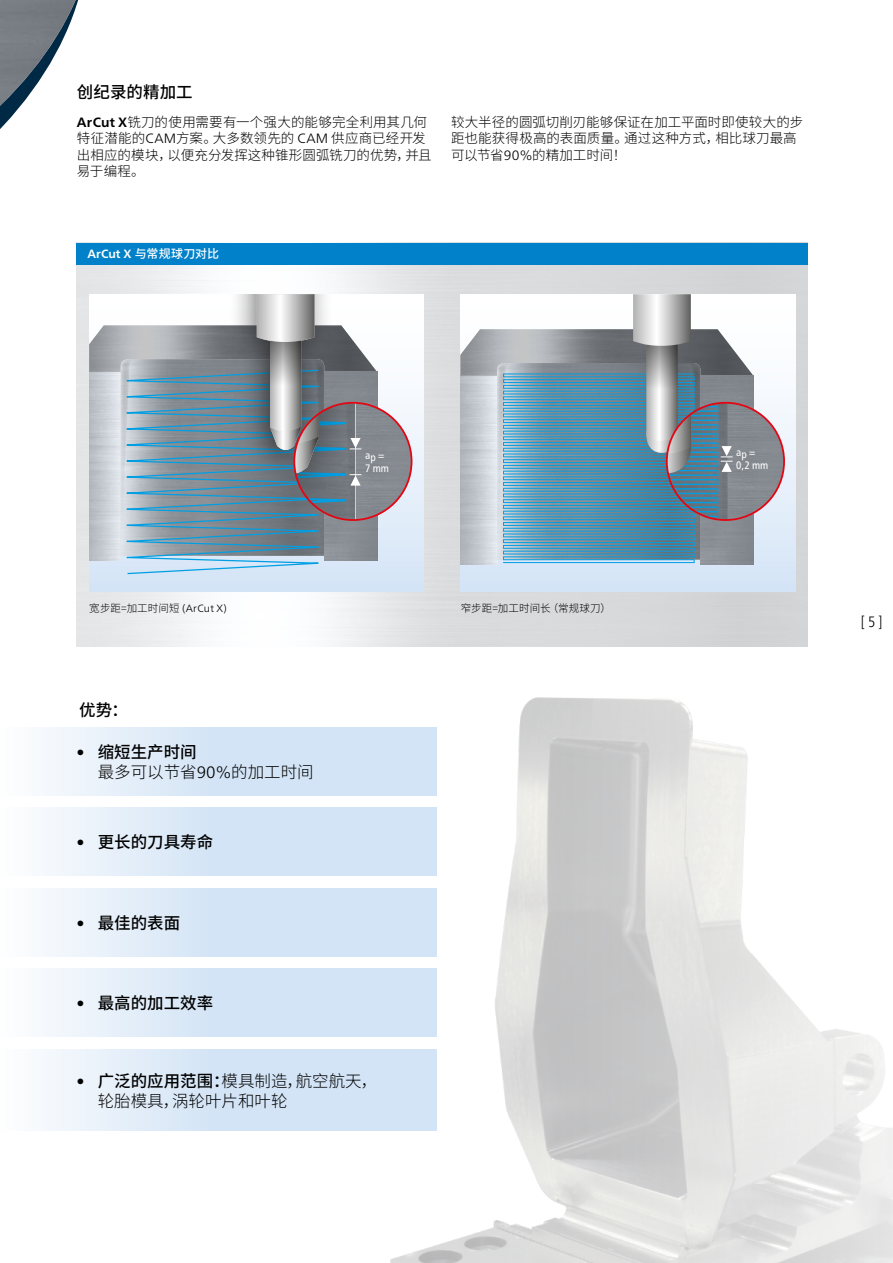
<style>
.page{position:relative;width:893px;height:1263px;background:#fff}
.page>*{position:absolute;margin:0;border:0;box-sizing:border-box;transform-origin:0 0}
.t1{font:300 16.5px/19.8px "Noto Sans SC";color:#000}
.t2{font:500 16.5px "Noto Sans SC";color:#000}
.t3{font:300 condensed 15px "Frutiger Neue LT Pro";color:#000}
.t4{font:300 13.5px/16.2px "Noto Sans SC";letter-spacing:.005em;color:#000}
.t5{font:500 12px "Noto Sans SC";letter-spacing:.005em;color:#fff}
.t6{font:condensed 10.8px/12.9px "Frutiger Neue LT Pro";letter-spacing:.015em;color:#fff}
.t7{font:300 10.5px "Noto Sans SC";letter-spacing:.01em;color:#000}
.s1{font-family:"Frutiger Neue LT Pro";font-weight:700}
.s2{font-family:"Frutiger Neue LT Pro"}
.s3{font-weight:500}
.s4{font-family:"Frutiger Neue LT Pro";font-weight:300}
</style>
<div class="page">
<img style="left:77px;top:242px;width:731px;height:404px">
<div style="left:89px;top:294px;width:335px;height:298px;background:linear-gradient(to bottom,#fff,#d4e3f4)"></div>
<svg style="left:97px;top:556px;width:251px;height:19px"></svg>
<div style="left:461px;top:294px;width:334px;height:298px;background:linear-gradient(to bottom,#fff,#d4e3f5)"></div>
<svg style="left:394px;top:403px;width:18px;height:117px"></svg>
<svg style="left:753px;top:403px;width:31px;height:117px;fill:#888c92"></svg>
<svg style="left:461px;top:294px;width:292px;height:269px"></svg>
<svg style="left:0;top:0;width:394px;height:556px"></svg>
<img style="left:0;top:0;width:76px;height:106px">
<img style="left:370px;top:697px;width:523px;height:566px">
<div style="left:0;top:727px;width:436px;height:68px;background:linear-gradient(to right,#f3f7fc,#c8def4)"></div>
<div style="left:0;top:807px;width:436px;height:68px;background:linear-gradient(to right,#f3f7fc,#c8def4)"></div>
<div style="left:0;top:969px;width:436px;height:68px;background:linear-gradient(to right,#f3f7fc,#c8def4)"></div>
<div style="left:0;top:888px;width:436px;height:68px;background:linear-gradient(to right,#f3f7fc,#c8def4)"></div>
<div style="left:0;top:1049px;width:436px;height:82px;background:linear-gradient(to right,#f3f7fc,#c8def4)"></div>
<div style="left:77px;top:243px;width:731px;height:21px;background:#0081c9"></div>
<p class="t2" style="left:77px;top:83px;width:117px">创纪录的精加工</p>
<p class="t4" style="left:77px;top:114px;width:356px"><span class="s1">ArCut X</span>铣刀的使用需要有一个强大的能够完全利用其几何特征潜能的<span class="s2">CAM</span>方案。大多数领先的 <span class="s2">CAM</span> 供应商已经开发出相应的模块，以便充分发挥这种锥形圆弧铣刀的优势，并且易于编程。</p>
<p class="t4" style="left:451px;top:114px;width:354px">较大半径的圆弧切削刃能够保证在加工平面时即使较大的步距也能获得极高的表面质量。通过这种方式，相比球刀最高可以节省<span class="s2">90%</span>的精加工时间！</p>
<p class="t5" style="left:88px;top:247px;width:133px"><span class="s1">ArCut X</span> 与常规球刀对比</p>
<p class="t6" style="left:365px;top:449px;width:26px">ap =<br>7 mm</p>
<p class="t6" style="left:736px;top:446px;width:34px">ap =<br>0,2 mm</p>
<p class="t7" style="left:89px;top:603px;width:139px">宽步距=加工时间短 <span class="s2">(ArCut X)</span></p>
<p class="t7" style="left:461px;top:603px;width:152px">窄步距=加工时间长（常规球刀）</p>
<p class="t2" style="left:79px;top:700px;width:50px">优势：</p>
<p class="t1" style="left:98px;top:742px;width:217px;text-indent:-21px"><span class="s2">•</span> <span class="s3">缩短生产时间<br></span>最多可以节省<span class="s2">90%</span>的加工时间</p>
<p class="t2" style="left:77px;top:832px;width:138px"><span class="s4">•</span> 更长的刀具寿命</p>
<p class="t2" style="left:77px;top:913px;width:105px"><span class="s4">•</span> 最佳的表面</p>
<p class="t2" style="left:77px;top:994px;width:138px"><span class="s4">•</span> 最高的加工效率</p>
<p class="t1" style="left:98px;top:1071px;width:281px;text-indent:-21px"><span class="s2">•</span> <span class="s3">广泛的应用范围：</span>模具制造，航空航天，轮胎模具，涡轮叶片和叶轮</p>
<p class="t3" style="left:861px;top:613px;width:23px">[ 5 ]</p>
</div>
